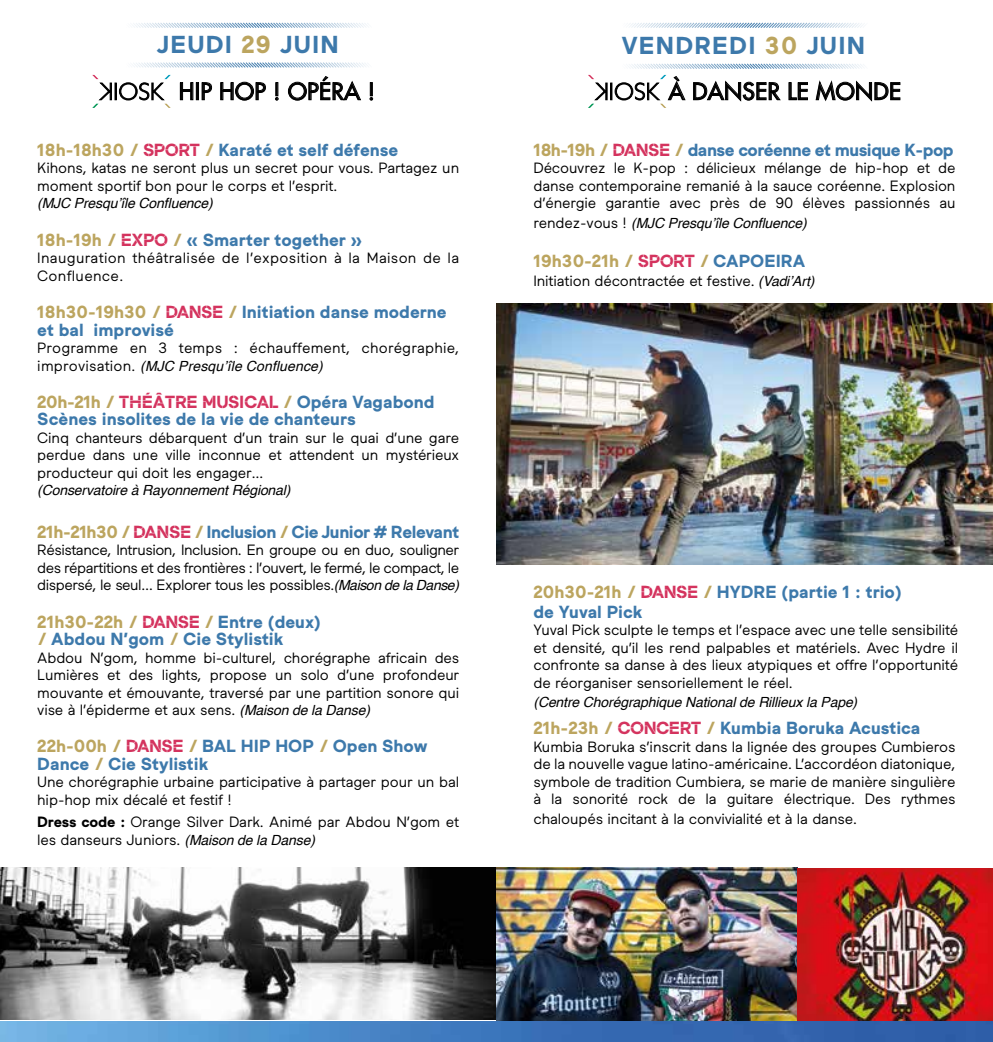
<style>
.page{position:relative;width:993px;height:1042px;background:#fff}
.page>*{position:absolute;margin:0;border:0;box-sizing:border-box;transform-origin:0 0}
.t1{font:700 24.5px "Maax Raw LC";letter-spacing:.05em;color:#3d79ab}
.t2{font:22.75px "Futura";letter-spacing:.02em;color:#000}
.t3{font:700 17.5px/17.5px "Maax Raw LC";color:#3d79ab}
.t4{font:700 17.5px "Maax Raw LC";letter-spacing:-.025em;color:#3d79ab}
.t5{font:700 17.5px "Maax Raw LC";letter-spacing:-.03em;color:#3d79ab}
.t6{font:700 17.5px "Maax Raw LC Stencil";letter-spacing:-.02em;color:#d4335e}
.t7{font:700 17.5px "Maax Raw LC";color:#bca55f}
.t8{font:14.88px/17.5px "Maax Raw LC";letter-spacing:-.01em;color:#000;text-align:justify}
.t9{font:14.88px/17.5px "Maax Raw LC";letter-spacing:.02em;color:#000}
.t10{font:14.88px "Maax Raw LC";letter-spacing:.01em;color:#000}
.t11{font:italic 14px "Helvetica";letter-spacing:-.01em;color:#000}
.t12{font:italic 14px "Helvetica";letter-spacing:.01em;color:#000}
.s1{color:#bca55f}
.s2{font-family:"Maax Raw LC Stencil";color:#d4335e}
.s3{font-family:"Maax Raw LC";font-style:normal;font-size:14.88px}
.s4{font-family:"Maax Raw LC";color:#bca55f}
.s5{font-family:"Maax Raw LC";color:#3d79ab}
.s6{font-family:"Helvetica";font-style:italic;font-size:14px}
.s7{font-weight:700}
.s8{color:#3d79ab}
</style>
<div class="page">
<img style="left:0;top:867px;width:496px;height:153px">
<svg style="left:630px;top:22px;width:233px;height:6px"></svg>
<svg style="left:133px;top:22px;width:233px;height:6px"></svg>
<svg style="left:134px;top:62px;width:233px;height:6px"></svg>
<img style="left:496px;top:304px;width:496px;height:260px">
<img style="left:496px;top:867px;width:301px;height:154px">
<img style="left:797px;top:868px;width:195px;height:153px">
<svg style="left:92px;top:75px;width:79px;height:33px"></svg>
<svg style="left:180px;top:82px;width:32px;height:18px"></svg>
<svg style="left:220px;top:82px;width:45px;height:18px"></svg>
<svg style="left:275px;top:82px;width:3px;height:18px"></svg>
<svg style="left:288px;top:76px;width:72px;height:24px"></svg>
<svg style="left:370px;top:82px;width:2px;height:18px"></svg>
<svg style="left:588px;top:63px;width:311px;height:45px"></svg>
<img style="left:0;top:1021px;width:992px;height:21px">
<h1 class="t1" style="left:157px;top:31px;width:183px">JEUDI <span class="s1">29</span> JUIN</h1>
<h1 class="t1" style="left:621px;top:32px;width:245px">VENDREDI <span class="s1">30</span> JUIN</h1>
<h2 class="t2" style="left:179px;top:77px;width:197px">HIP HOP ! OPÉRA !</h2>
<h2 class="t2" style="left:668px;top:77px;width:234px">À DANSER LE MONDE</h2>
<p class="t3" style="left:37px;top:141px;width:362px"><span class="s1">18h-18h30 /</span> <span class="s2">SPORT</span> <span class="s1">/</span> Karaté et self défense</p>
<p class="t8" style="left:37px;top:159px;width:423px">Kihons, katas ne seront plus un secret pour vous. Partagez un moment sportif bon pour le corps et l’esprit.</p>
<p class="t11" style="left:37px;top:192px;width:177px">(MJC Presqu’île Confluence)</p>
<p class="t3" style="left:37px;top:231px;width:326px"><span class="s1">18h-19h /</span> <span class="s2">EXPO</span> <span class="s1">/</span> « Smarter together »</p>
<p class="t9" style="left:37px;top:248px;width:423px">Inauguration théâtralisée de l’exposition à la Maison de la<br>Confluence.</p>
<p class="t3" style="left:37px;top:303px;width:410px"><span class="s1">18h30-19h30 /</span> <span class="s2">DANSE</span> <span class="s1">/</span> Initiation danse moderne et bal improvisé</p>
<p class="t10" style="left:37px;top:338px;width:423px">Programme en 3 temps : échauffement, chorégraphie,</p>
<p class="t12" style="left:37px;top:355px;width:287px"><span class="s3">improvisation.</span> (MJC Presqu’île Confluence)</p>
<p class="t6" style="left:37px;top:392px;width:399px"><span class="s4">20h-21h /</span> THÉÂTRE MUSICAL <span class="s4">/</span> <span class="s5">Opéra Vagabond</span></p>
<p class="t3" style="left:37px;top:411px;width:320px">Scènes insolites de la vie de chanteurs</p>
<p class="t8" style="left:37px;top:428px;width:423px">Cinq chanteurs débarquent d’un train sur le quai d’une gare perdue dans une ville inconnue et attendent un mystérieux producteur qui doit les engager…</p>
<p class="t11" style="left:37px;top:479px;width:255px">(Conservatoire à Rayonnement Régional)</p>
<p class="t4" style="left:37px;top:522px;width:423px"><span class="s1">21h-21h30 /</span> <span class="s2">DANSE</span> <span class="s1">/</span> Inclusion <span class="s1">/</span> Cie Junior # Relevant</p>
<p class="t8" style="left:37px;top:540px;width:423px">Résistance, Intrusion, Inclusion. En groupe ou en duo, souligner des répartitions et des frontières : l’ouvert, le fermé, le compact, le dispersé, le seul… Explorer tous les possibles.<span class="s6">(Maison de la Danse)</span></p>
<p class="t3" style="left:37px;top:613px;width:285px"><span class="s1">21h30-22h /</span> <span class="s2">DANSE</span> <span class="s1">/</span> Entre (deux) <span class="s1">/</span> Abdou N’gom <span class="s1">/</span> Cie Stylistik</p>
<p class="t8" style="left:37px;top:648px;width:423px">Abdou N’gom, homme bi-culturel, chorégraphe africain des Lumières et des lights, propose un solo d’une profondeur mouvante et émouvante, traversé par une partition sonore qui vise à l’épiderme et aux sens. <span class="s6">(Maison de la Danse)</span></p>
<p class="t3" style="left:37px;top:738px;width:392px"><span class="s1">22h-00h /</span> <span class="s2">DANSE</span> <span class="s1">/</span> BAL HIP HOP <span class="s1">/</span> Open Show<br>Dance <span class="s1">/</span> Cie Stylistik</p>
<p class="t8" style="left:37px;top:773px;width:423px">Une chorégraphie urbaine participative à partager pour un bal hip-hop mix décalé et festif !</p>
<p class="t8" style="left:37px;top:813px;width:423px"><span class="s7">Dress code :</span> Orange Silver Dark. Animé par Abdou N’gom et les danseurs Juniors. <span class="s6">(Maison de la Danse)</span></p>
<p class="t5" style="left:533px;top:140px;width:421px"><span class="s1">18h-19h /</span> <span class="s2">DANSE</span> <span class="s1">/</span> danse coréenne et musique K-pop</p>
<p class="t8" style="left:533px;top:159px;width:423px">Découvrez le K-pop : délicieux mélange de hip-hop et de danse contemporaine remanié à la sauce coréenne. Explosion d’énergie garantie avec près de 90 élèves passionnés au</p>
<p class="t11" style="left:533px;top:212px;width:275px"><span class="s3">rendez-vous !</span> (MJC Presqu’île Confluence)</p>
<p class="t7" style="left:533px;top:251px;width:273px">19h30-21h / <span class="s2">SPORT</span> / <span class="s8">CAPOEIRA</span></p>
<p class="t8" style="left:533px;top:271px;width:282px">Initiation décontractée et festive. <span class="s6">(Vadi’Art)</span></p>
<p class="t3" style="left:533px;top:583px;width:370px;line-height:19.2px"><span class="s1">20h30-21h /</span> <span class="s2">DANSE</span> <span class="s1">/</span> HYDRE (partie 1 : trio) de Yuval Pick</p>
<p class="t8" style="left:533px;top:620px;width:426px">Yuval Pick sculpte le temps et l’espace avec une telle sensibilité et densité, qu’il les rend palpables et matériels. Avec Hydre il confronte sa danse à des lieux atypiques et offre l’opportunité de réorganiser sensoriellement le réel.</p>
<p class="t11" style="left:533px;top:691px;width:325px">(Centre Chorégraphique National de Rillieux la Pape)</p>
<p class="t3" style="left:533px;top:719px;width:388px"><span class="s1">21h-23h /</span> <span class="s2">CONCERT</span> <span class="s1">/</span> Kumbia Boruka Acustica</p>
<p class="t8" style="left:533px;top:737px;width:423px">Kumbia Boruka s’inscrit dans la lignée des groupes Cumbieros de la nouvelle vague latino-américaine. L’accordéon diatonique, symbole de tradition Cumbiera, se marie de manière singulière à la sonorité rock de la guitare électrique. Des rythmes</p>
<p class="t8" style="left:533px;top:809px;width:325px">chaloupés incitant à la convivialité et à la danse.</p>
</div>
